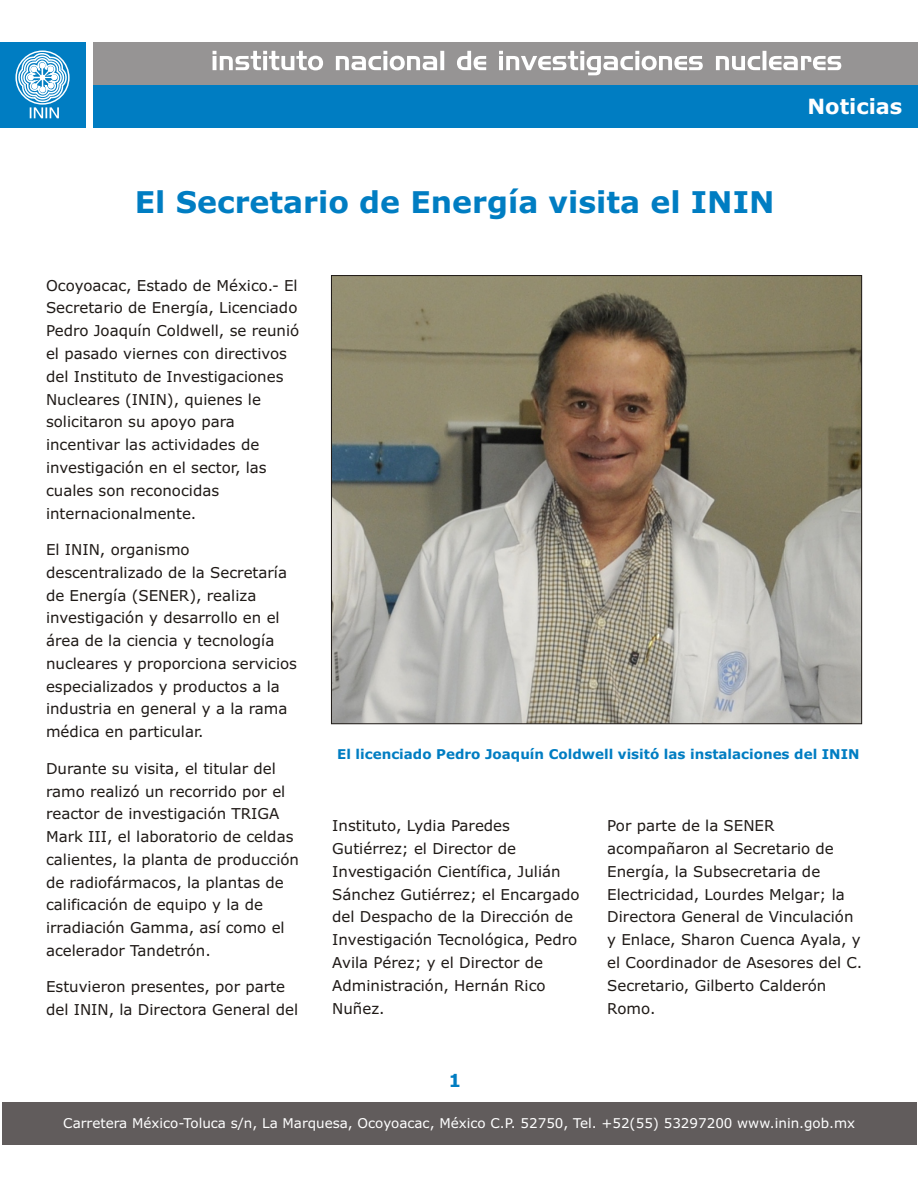
<style>
.page{position:relative;width:918px;height:1188px;background:#fff}
.page>*{position:absolute;margin:0;border:0;box-sizing:border-box;transform-origin:0 0}
.t1{font:700 30px "Verdana";color:#007dc2}
.t2{font:700 21px "Verdana";color:#fff}
.t3{font:700 18px "Verdana";color:#007dc2}
.t4{font:15px/22.8px "Verdana";color:#1f1a17}
.t5{font:13.5px "Verdana";color:#fff}
.t6{font:700 13.5px "Verdana";color:#007dc2}
</style>
<div class="page">
<div style="left:2px;top:1102px;width:914px;height:43px;background:#615c5c"></div>
<div style="left:93px;top:85px;width:825px;height:42px;background:#007dc2"></div>
<div style="left:0;top:42px;width:85px;height:85px;background:#007dc2"></div>
<div style="left:15px;top:50px;width:55px;height:55px;border:2px solid #fff;border-radius:50%"></div>
<svg style="left:17px;top:52px;width:51px;height:66px"></svg>
<div style="left:93px;top:42px;width:825px;height:43px;background:#969494"></div>
<svg style="left:213px;top:51px;width:628px;height:24px"></svg>
<img style="left:333px;top:277px;width:527px;height:445px">
<h1 class="t1" style="left:135px;top:190px;width:641px">El Secretario de Energía visita el ININ</h1>
<h2 class="t2" style="left:807px;top:98px;width:96px">Noticias</h2>
<p class="t4" style="left:46px;top:275px;width:255px">Ocoyoacac, Estado de México.- El<br>Secretario de Energía, Licenciado<br>Pedro Joaquín Coldwell, se reunió el pasado viernes con directivos del Instituto de Investigaciones<br>Nucleares (ININ), quienes le solicitaron su apoyo para incentivar las actividades de investigación en el sector, las cuales son reconocidas internacionalmente.</p>
<p class="t4" style="left:46px;top:539px;width:252px">El ININ, organismo descentralizado de la Secretaría de Energía (SENER), realiza investigación y desarrollo en el área de la ciencia y tecnología nucleares y proporciona servicios especializados y productos a la industria en general y a la rama médica en particular.</p>
<p class="t4" style="left:46px;top:758px;width:255px">Durante su visita, el titular del ramo realizó un recorrido por el reactor de investigación TRIGA<br>Mark III, el laboratorio de celdas calientes, la planta de producción de radiofármacos, la plantas de calificación de equipo y la de irradiación Gamma, así como el acelerador Tandetrón.</p>
<p class="t4" style="left:46px;top:977px;width:254px">Estuvieron presentes, por parte del ININ, la Directora General del</p>
<p class="t6" style="left:337px;top:748px;width:524px">El licenciado Pedro Joaquín Coldwell visitó las instalaciones del ININ</p>
<p class="t4" style="left:332px;top:816px;width:249px">Instituto, Lydia Paredes<br>Gutiérrez; el Director de<br>Investigación Científica, Julián<br>Sánchez Gutiérrez; el Encargado del Despacho de la Dirección de<br>Investigación Tecnológica, Pedro<br>Avila Pérez; y el Director de<br>Administración, Hernán Rico<br>Nuñez.</p>
<p class="t4" style="left:607px;top:816px;width:257px">Por parte de la SENER acompañaron al Secretario de<br>Energía, la Subsecretaria de<br>Electricidad, Lourdes Melgar; la<br>Directora General de Vinculación y Enlace, Sharon Cuenca Ayala, y el Coordinador de Asesores del C.<br>Secretario, Gilberto Calderón<br>Romo.</p>
<p class="t3" style="left:449px;top:1073px;width:14px">1</p>
<p class="t5" style="left:63px;top:1117px;width:793px">Carretera México-Toluca s/n, La Marquesa, Ocoyoacac, México C.P. 52750, Tel. +52(55) 53297200 www.inin.gob.mx</p>
</div>
